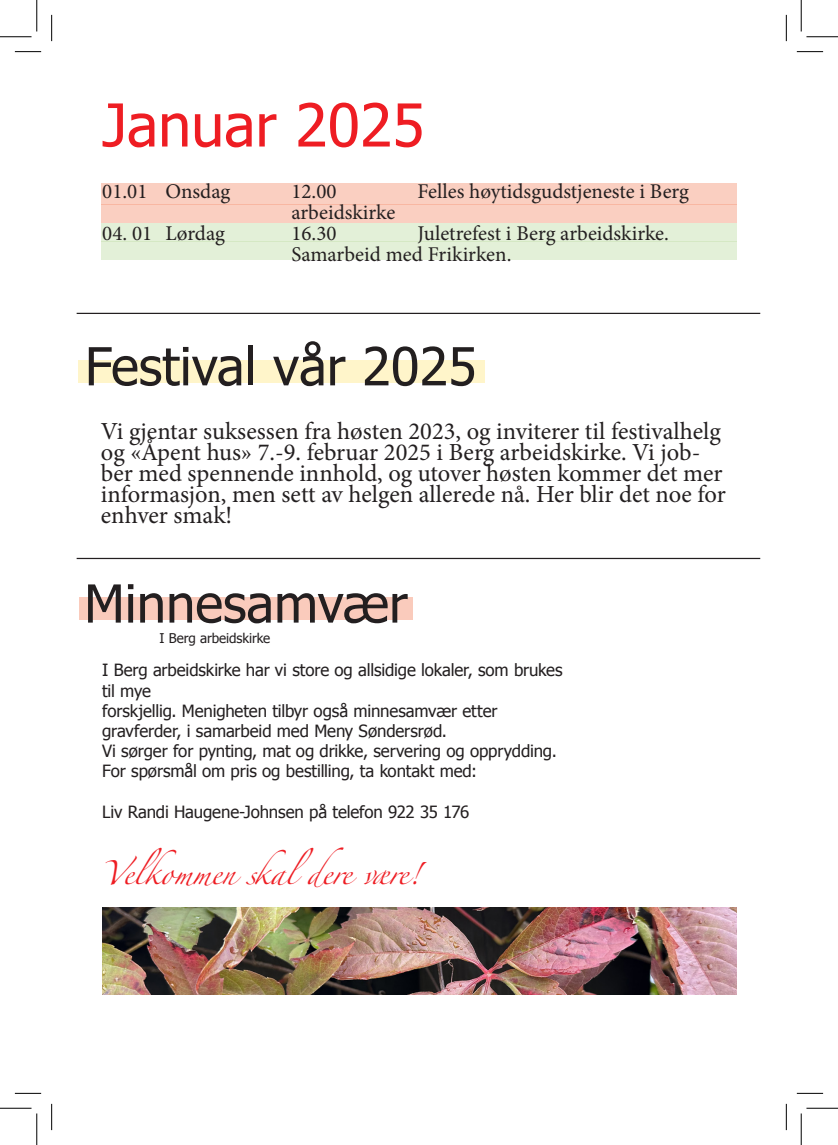
<style>
.page{position:relative;width:838px;height:1145px;background:#fff}
.page>*{position:absolute;margin:0;border:0;box-sizing:border-box;transform-origin:0 0}
.t1{font:59.15px "Tahoma";color:#ee1d23}
.t2{font:52.5px "Tahoma";color:#231f20}
.t3{font:24.5px/21px "Minion Pro";color:#231f20}
.t4{font:21.7px "Zapfino";letter-spacing:-.025em;color:#ee1d23}
.t5{font:21px/21px "Minion Pro";color:#231f20}
.t6{font:16.8px/20.1px "Tahoma";letter-spacing:-.005em;color:#231f20}
.t7{font:13.47px "Tahoma";letter-spacing:-.005em;color:#231f20}
</style>
<div class="page">
<div style="left:79px;top:360px;width:406px;height:22px;background:#fff5ca"></div>
<div style="left:79px;top:598px;width:333px;height:22px;background:#facbbc"></div>
<hr style="left:77px;top:558px;width:683px;height:1px;background:#231f20">
<div style="left:101px;top:241px;width:635px;height:19px;background:#e3f0d8"></div>
<div style="left:101px;top:204px;width:635px;height:19px;background:#facfc1"></div>
<div style="left:101px;top:183px;width:635px;height:21px;background:#facfc1"></div>
<div style="left:101px;top:223px;width:635px;height:19px;background:#e3f0d8"></div>
<hr style="left:77px;top:313px;width:683px;height:1px;background:#231f20">
<img style="left:103px;top:907px;width:633px;height:87px">
<svg style="left:15px;top:51px;width:26px;height:1px"></svg>
<svg style="left:796px;top:51px;width:27px;height:1px"></svg>
<svg style="left:15px;top:1093px;width:26px;height:1px"></svg>
<svg style="left:796px;top:1093px;width:27px;height:1px"></svg>
<svg style="left:51px;top:15px;width:1px;height:26px"></svg>
<svg style="left:51px;top:1104px;width:1px;height:26px"></svg>
<svg style="left:786px;top:15px;width:1px;height:26px"></svg>
<svg style="left:786px;top:1104px;width:1px;height:26px"></svg>
<hr style="left:0;top:36px;width:32px;height:1px;background:#000">
<hr style="left:806px;top:36px;width:31px;height:1px;background:#000">
<hr style="left:0;top:1108px;width:32px;height:1px;background:#000">
<hr style="left:806px;top:1108px;width:31px;height:1px;background:#000">
<hr style="left:36px;top:0;width:1px;height:31px;background:#000">
<hr style="left:36px;top:1113px;width:1px;height:32px;background:#000">
<hr style="left:800px;top:0;width:1px;height:31px;background:#000">
<hr style="left:800px;top:1113px;width:1px;height:32px;background:#000">
<h1 class="t1" style="left:102px;top:85px;width:324px">Januar 2025</h1>
<p class="t5" style="left:102px;top:181px;width:129px">01.01 Onsdag</p>
<p class="t5" style="left:291px;top:181px;width:47px">12.00</p>
<p class="t5" style="left:417px;top:181px;width:273px">Felles høytidsgudstjeneste i Berg</p>
<p class="t5" style="left:291px;top:202px;width:105px">arbeidskirke</p>
<p class="t5" style="left:102px;top:223px;width:124px">04. 01 Lørdag</p>
<p class="t5" style="left:291px;top:223px;width:47px">16.30</p>
<p class="t5" style="left:291px;top:223px;width:379px;text-indent:126px">Juletrefest i Berg arbeidskirke.<br>Samarbeid med Frikirken.</p>
<h2 class="t2" style="left:85px;top:331px;width:393px">Festival vår 2025</h2>
<p class="t3" style="left:101px;top:421px;width:626px">Vi gjentar suksessen fra høsten 2023, og inviterer til festivalhelg og «Åpent hus» 7.-9. februar 2025 i Berg arbeidskirke. Vi job&shy;ber med spennende innhold, og utover høsten kommer det mer informasjon, men sett av helgen allerede nå. Her blir det noe for enhver smak!</p>
<h2 class="t2" style="left:84px;top:568px;width:325px">Minnesamvær</h2>
<p class="t7" style="left:159px;top:629px;width:112px">I Berg arbeidskirke</p>
<p class="t6" style="left:102px;top:659px;width:462px">I Berg arbeidskirke har vi store og allsidige lokaler, som brukes til mye<br>forskjellig. Menigheten tilbyr også minnesamvær etter gravferder, i samarbeid med Meny Søndersrød.<br>Vi sørger for pynting, mat og drikke, servering og opprydding.<br>For spørsmål om pris og bestilling, ta kontakt med:</p>
<p class="t6" style="left:102px;top:801px;width:368px">Liv Randi Haugene-Johnsen på telefon 922 35 176</p>
<p class="t4" style="left:102px;top:864px;width:319px">Velkommen skaldere være!</p>
</div>
